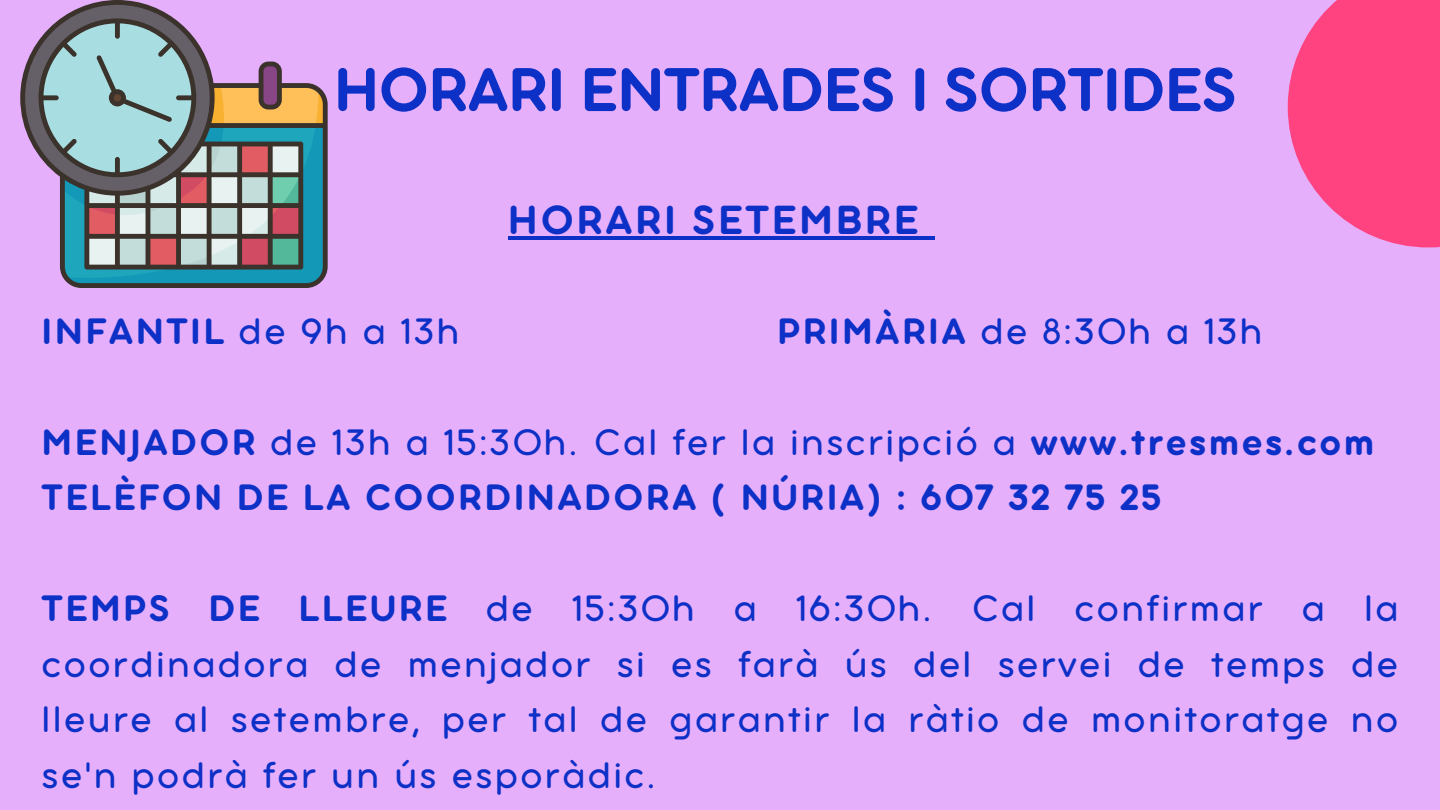
<style>
.page{position:relative;width:1440px;height:810px;background:#e6affc}
.page>*{position:absolute;margin:0;border:0;box-sizing:border-box;transform-origin:0 0}
.t1{font:67.2px "Aristotelica Pro Tx Bld";letter-spacing:-.01em;color:#0d30c6}
.t2{font:44.2px "Aristotelica Pro Tx Bld";letter-spacing:.06em;color:#0d30c6}
.t3{font:40px/55.5px "Aristotelica Pro Tx";letter-spacing:.06em;color:#0d30c6;text-align:justify}
.t4{font:40px "Aristotelica Pro Tx Bld";letter-spacing:.06em;color:#0d30c6}
.s1{font-family:"Aristotelica Pro Tx"}
.s2{font-family:"Aristotelica Pro Tx Bld"}
</style>
<div class="page">
<svg style="left:1288px;top:0;width:152px;height:247px"></svg>
<hr style="left:508px;top:236px;width:413px;height:4px;background:#0d30c6">
<hr style="left:921px;top:236px;width:14px;height:4px;background:#0d30c6">
<svg style="left:20px;top:0;width:308px;height:288px"></svg>
<h1 class="t1" style="left:334px;top:68px;width:905px">HORARI ENTRADES I SORTIDES</h1>
<p class="t2" style="left:508px;top:205px;width:412px">HORARI SETEMBRE</p>
<p class="t4" style="left:42px;top:318px;width:419px">INFANTIL <span class="s1">de 9h a 13h</span></p>
<p class="t3" style="left:777px;top:307px;width:487px"><span class="s2">PRIMÀRIA</span> de 8:30h a 13h</p>
<p class="t3" style="left:42px;top:418px;width:1334px"><span class="s2">MENJADOR</span> de 13h a 15:30h. Cal fer la inscripció a <span class="s2">www.tresmes.com</span></p>
<p class="t4" style="left:42px;top:485px;width:1122px">TELÈFON DE LA COORDINADORA ( NÚRIA) : 607 32 75 25</p>
<p class="t3" style="left:42px;top:584px;width:1358px"><span class="s2">TEMPS DE LLEURE</span> de 15:30h a 16:30h. Cal confirmar a la coordinadora de menjador si es farà ús del servei de temps de lleure al setembre, per tal de garantir la ràtio de monitoratge no se'n podrà fer un ús esporàdic.</p>
</div>
